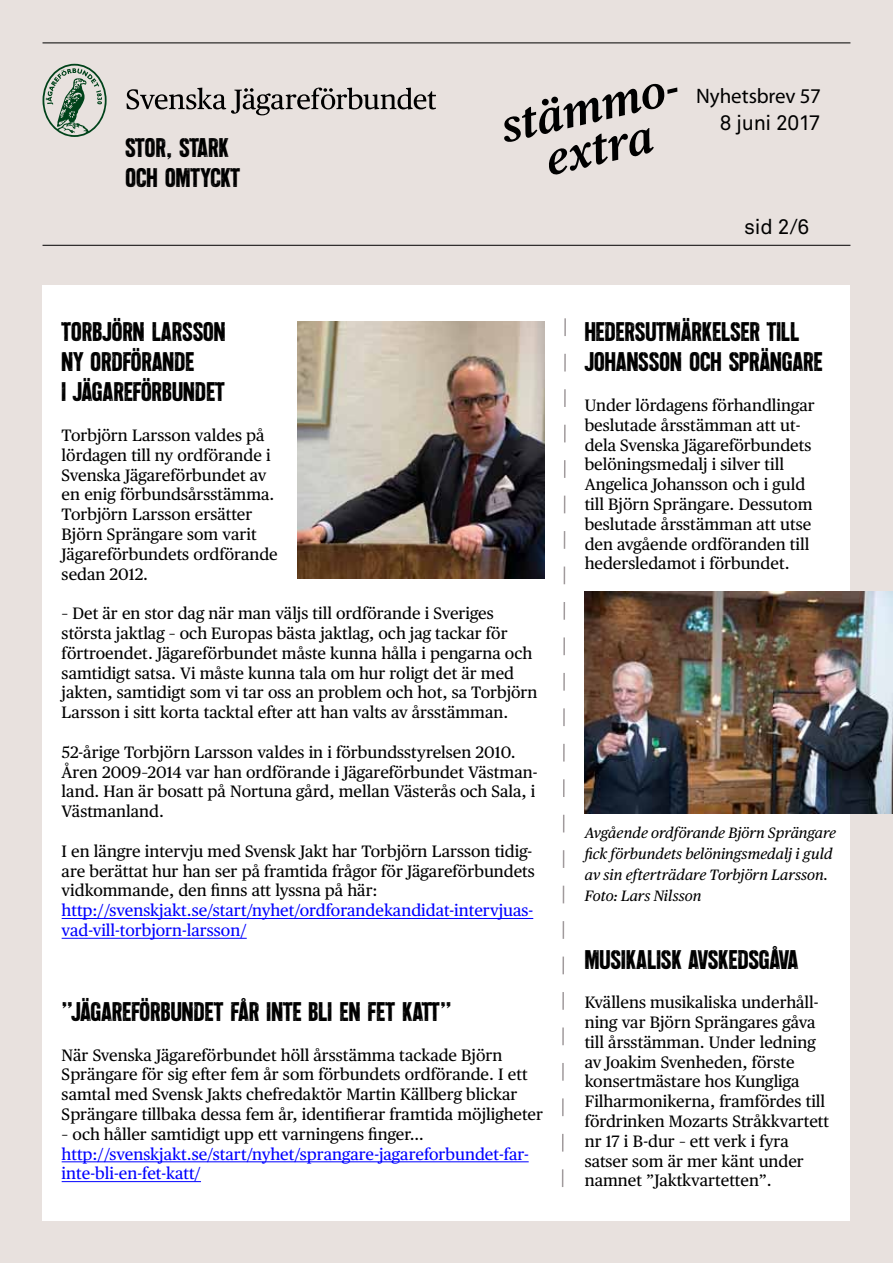
<style>
.page{position:relative;width:893px;height:1263px;background:#e8e1de}
.page>*{position:absolute;margin:0;border:0;box-sizing:border-box;transform-origin:0 0}
.t1{font:italic 600 45px/42px "Publico Text";color:#000;text-align:center}
.t2{font:700 27px/30px "Endure";letter-spacing:.01em;color:#000}
.t3{font:21px "Akkurat Std";letter-spacing:-.02em;color:#000}
.t4{font:21px "Myriad Pro";letter-spacing:-.005em;color:#000}
.t5{font:16.5px/19.8px "Publico Text";color:#000}
.t6{font:16.5px/19.8px "Publico Text";color:#00f}
.t7{font:italic 15px/21px "Publico Text";letter-spacing:-.005em;color:#000}
</style>
<div class="page">
<hr style="left:43px;top:43px;width:807px;height:1px;background:#000">
<hr style="left:43px;top:245px;width:807px;height:1px;background:#000">
<svg style="left:43px;top:64px;width:64px;height:73px"></svg>
<svg style="left:127px;top:88px;width:309px;height:27px"></svg>
<div style="left:43px;top:285px;width:807px;height:935px;background:#fff"></div>
<svg style="left:561px;top:318px;width:5px;height:869px"></svg>
<hr style="left:62px;top:918px;width:471px;height:1px;background:#00f">
<hr style="left:62px;top:938px;width:185px;height:1px;background:#00f">
<hr style="left:62px;top:1161px;width:467px;height:1px;background:#00f">
<hr style="left:62px;top:1181px;width:139px;height:1px;background:#00f">
<img style="left:297px;top:321px;width:247px;height:257px">
<img style="left:585px;top:591px;width:308px;height:222px">
<h2 class="t2" style="left:125px;top:133px;width:116px">STOR, STARK<br>OCH OMTYCKT</h2>
<h1 class="t1" style="left:497px;top:107px;width:192px;rotate:-13deg">stämmo&shy;extra</h1>
<p class="t4" style="left:696px;top:83px;width:126px">Nyhetsbrev 57</p>
<p class="t3" style="left:720px;top:110px;width:103px">8 juni 2017</p>
<p class="t3" style="left:744px;top:214px;width:67px">sid 2/6</p>
<h2 class="t2" style="left:62px;top:317px;width:165px">TORBJÖRN LARSSON<br>NY ORDFÖRANDE<br>I JÄGAREFÖRBUNDET</h2>
<p class="t5" style="left:62px;top:425px;width:218px">Torbjörn Larsson valdes på lördagen till ny ordförande i<br>Svenska Jägareförbundet av en enig förbundsårsstämma.<br>Torbjörn Larsson ersätter<br>Björn Sprängare som varit<br>Jägareförbundets ordförande sedan 2012.</p>
<p class="t5" style="left:62px;top:604px;width:477px">– Det är en stor dag när man väljs till ordförande i Sveriges största jaktlag – och Europas bästa jaktlag, och jag tackar för förtroendet. Jägareförbundet måste kunna hålla i pengarna och samtidigt satsa. Vi måste kunna tala om hur roligt det är med jakten, samtidigt som vi tar oss an problem och hot, sa Torbjörn Larsson i sitt korta tacktal efter att han valts av årsstämman.</p>
<p class="t5" style="left:62px;top:742px;width:477px">52-årige Torbjörn Larsson valdes in i förbundsstyrelsen 2010.<br>Åren 2009–2014 var han ordförande i Jägareförbundet Västman&shy;land. Han är bosatt på Nortuna gård, mellan Västerås och Sala, i Västmanland.</p>
<p class="t5" style="left:62px;top:841px;width:475px">I en längre intervju med Svensk Jakt har Torbjörn Larsson tidig&shy;are berättat hur han ser på framtida frågor för Jägareförbundets vidkommande, den finns att lyssna på här:</p>
<p class="t6" style="left:62px;top:901px;width:473px">http://svenskjakt.se/start/nyhet/ordforandekandidat-intervjuas&shy;vad-vill-torbjorn-larsson/</p>
<h2 class="t2" style="left:62px;top:996px;width:392px">”JÄGAREFÖRBUNDET FÅR INTE BLI EN FET KATT”</h2>
<p class="t5" style="left:62px;top:1045px;width:483px">När Svenska Jägareförbundet höll årsstämma tackade Björn Sprängare för sig efter fem år som förbundets ordförande. I ett samtal med Svensk Jakts chefredaktör Martin Källberg blickar Sprängare tillbaka dessa fem år, identifierar framtida möjligheter</p>
<p class="t5" style="left:62px;top:1124px;width:364px">– och håller samtidigt upp ett varningens finger…</p>
<p class="t6" style="left:62px;top:1144px;width:469px">http://svenskjakt.se/start/nyhet/sprangare-jagareforbundet-far&shy;inte-bli-en-fet-katt/</p>
<h2 class="t2" style="left:585px;top:317px;width:239px">HEDERSUTMÄRKELSER TILL<br>JOHANSSON OCH SPRÄNGARE</h2>
<p class="t5" style="left:585px;top:395px;width:232px">Under lördagens förhandlingar beslutade årsstämman att ut&shy;dela Svenska Jägareförbundets belöningsmedalj i silver till<br>Angelica Johansson och i guld till Björn Sprängare. Dessutom beslutade årsstämman att utse den avgående ordföranden till hedersledamot i förbundet.</p>
<p class="t7" style="left:585px;top:823px;width:253px">Avgående ordförande Björn Sprängare fick förbundets belöningsmedalj i guld av sin efterträdare Torbjörn Larsson.<br>Foto: Lars Nilsson</p>
<h2 class="t2" style="left:585px;top:944px;width:215px">MUSIKALISK AVSKEDSGÅVA</h2>
<p class="t5" style="left:585px;top:992px;width:246px">Kvällens musikaliska underhåll&shy;ning var Björn Sprängares gåva till årsstämman. Under ledning av Joakim Svenheden, förste konsertmästare hos Kungliga<br>Filharmonikerna, framfördes till fördrinken Mozarts Stråkkvartett nr 17 i B-dur – ett verk i fyra satser som är mer känt under namnet ”Jaktkvartetten”.</p>
</div>
